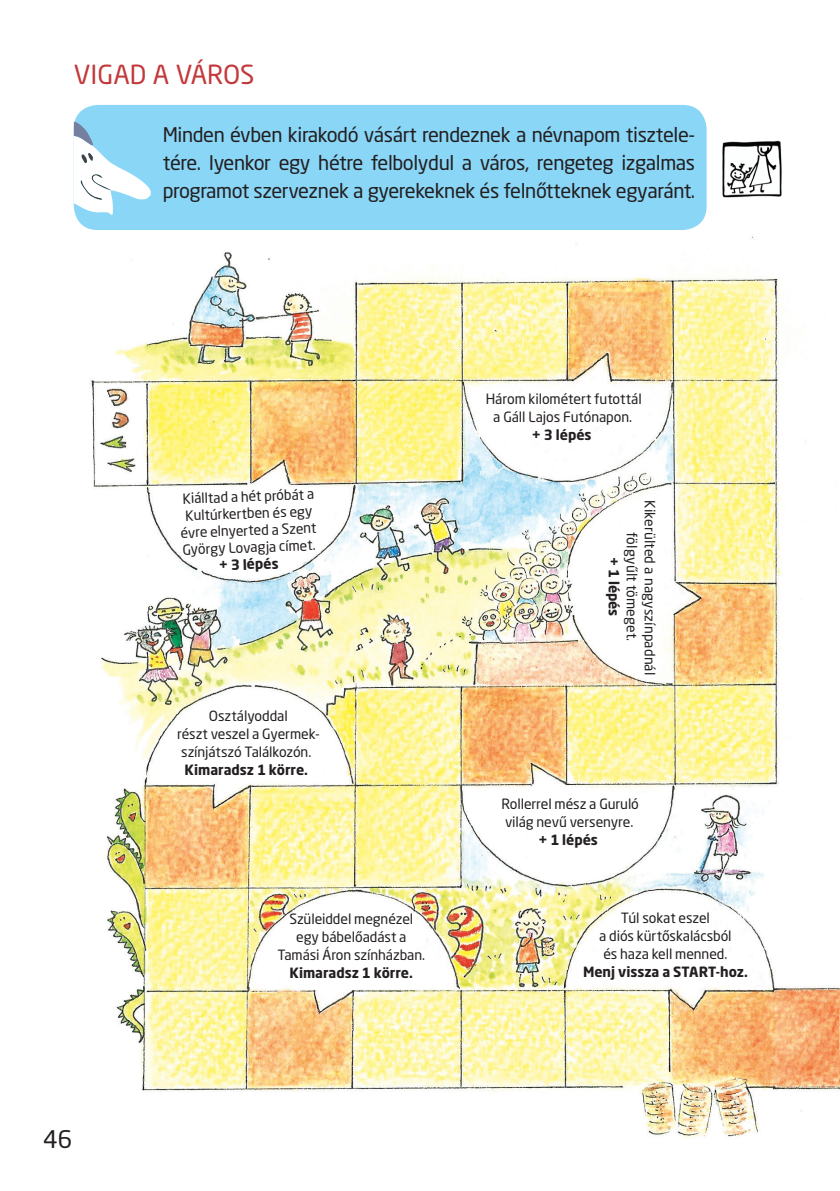
<style>
.page{position:relative;width:840px;height:1191px;background:#fff}
.page>*{position:absolute;margin:0;border:0;box-sizing:border-box;transform-origin:0 0}
.t1{font:26px "Neo Sans Pro";color:#c3383a}
.t2{font:24px "Neo Sans Pro";color:#231f20}
.t3{font:20px/28px "Neo Sans Pro";letter-spacing:-.02em;color:#231f20;text-align:justify}
.t4{font:14px/18px "Neo Sans Pro";letter-spacing:-.005em;color:#231f20;text-align:center}
.t5{font:700 14px "Neo Sans Pro";letter-spacing:-.005em;color:#231f20}
</style>
<div class="page">
<img style="left:84px;top:226px;width:755px;height:912px">
<div style="left:74px;top:105px;width:632px;height:125px;background:#89d6f7;border-radius:24px"></div>
<svg style="left:74px;top:121px;width:77px;height:94px"></svg>
<img style="left:722px;top:140px;width:60px;height:58px">
<h1 class="t1" style="left:74px;top:58px;width:182px">VIGAD A VÁROS</h1>
<h3 class="t3" style="left:163px;top:120px;width:533px">Minden évben kirakodó vásárt rendeznek a névnapom tisztele&shy;tére. Iyenkor egy hétre felbolydul a város, rengeteg izgalmas programot szerveznek a gyerekeknek és felnőtteknek egyaránt.</h3>
<h2 class="t2" style="left:43px;top:1124px;width:31px">46</h2>
<p class="t4" style="left:179px;top:490px;width:137px;line-height:17px;rotate:-2deg">Kiálltad a hét próbát a<br>Kultúrkertben és egy évre elnyerted a Szent<br>György Lovagja címet.</p>
<p class="t5" style="left:218px;top:556px;width:61px;rotate:-2deg">+ 3 lépés</p>
<p class="t4" style="left:177px;top:706px;width:144px">Osztályoddal<br>részt veszel a Gyermek&shy;színjátszó Találkozón.</p>
<p class="t5" style="left:184px;top:760px;width:125px">Kimaradsz 1 körre.</p>
<p class="t4" style="left:277px;top:910px;width:149px">Szüleiddel megnézel egy bábelőadást a<br>Tamási Áron színházban.</p>
<p class="t5" style="left:289px;top:964px;width:125px">Kimaradsz 1 körre.</p>
<p class="t4" style="left:485px;top:389px;width:157px">Három kilométert futottál a Gáll Lajos Futónapon.</p>
<p class="t5" style="left:531px;top:426px;width:61px">+ 3 lépés</p>
<p class="t4" style="left:658px;top:500px;width:177px;rotate:90deg">Kikerülted a nagyszínpadnál fölgyűlt tömeget.</p>
<p class="t5" style="left:622px;top:557px;width:61px;rotate:90deg">+ 1 lépés</p>
<p class="t4" style="left:501px;top:795px;width:139px;text-align:left">Rollerrel mész a Guruló világ nevű versenyre.</p>
<p class="t5" style="left:538px;top:831px;width:61px">+ 1 lépés</p>
<p class="t4" style="left:599px;top:908px;width:134px">Túl sokat eszel<br>a diós kürtőskalácsból és haza kell menned.</p>
<p class="t5" style="left:582px;top:962px;width:166px">Menj vissza a START-hoz.</p>
</div>
